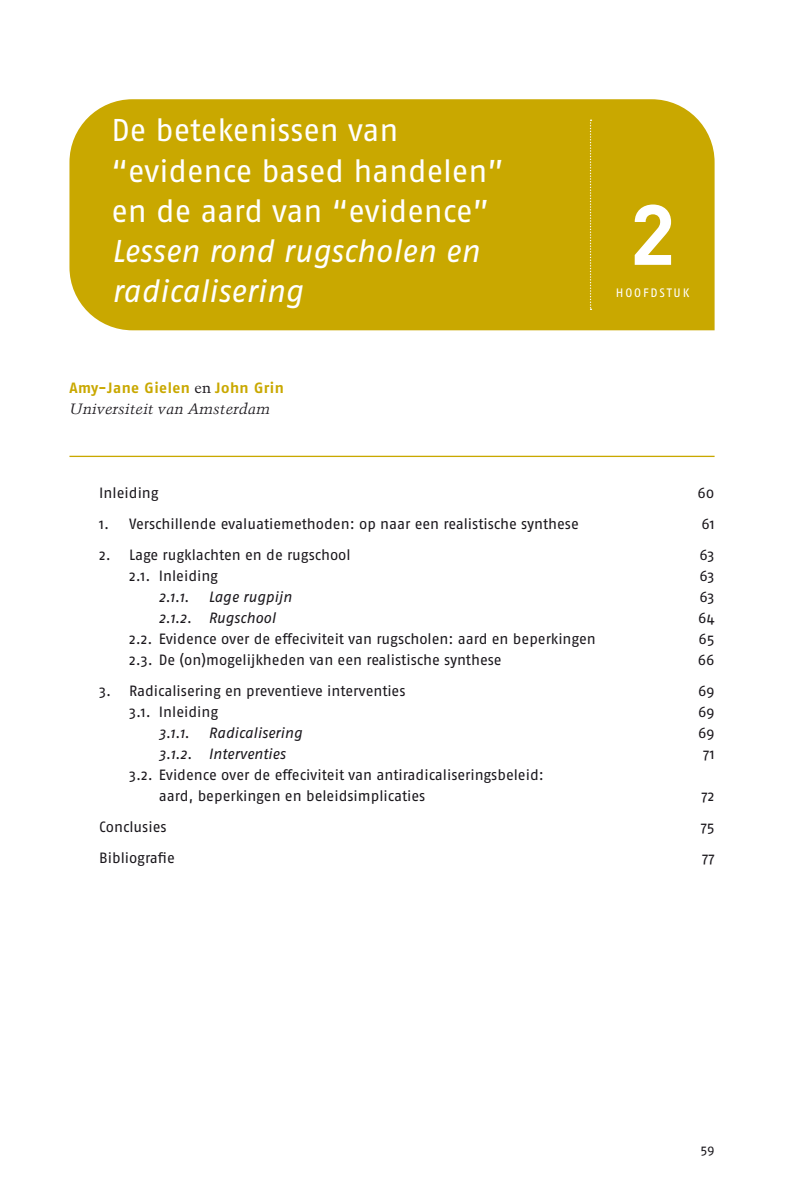
<style>
.page{position:relative;width:794px;height:1191px;background:#fff}
.page>*{position:absolute;margin:0;border:0;box-sizing:border-box;transform-origin:0 0}
.t1{font:700 84px "DIN";color:#fff}
.t2{font:31.5px/40.2px "Fago No";letter-spacing:-.005em;color:#fff}
.t3{font:italic 31.5px/40.2px "Fago No";letter-spacing:-.005em;color:#fff}
.t4{font:14.88px/21px "Fago No";letter-spacing:-.005em;color:#1a171c}
.t5{font:italic 14.88px "Fago No";letter-spacing:-.005em;color:#1a171c}
.t6{font:700 14.88px "Fago No";letter-spacing:.03em;color:#c9a800}
.t7{font:italic 14.88px "Trump Mediaeval";color:#1a171c}
.t8{font:13.12px "Fago No";color:#1a171c}
.t9{font:12.25px "Fago No";color:#fff}
.s1{font-family:"Trump Mediaeval";font-weight:400;color:#1a171c}
</style>
<div class="page">
<div style="left:69px;top:99px;width:645px;height:231px;background:#c9a800"></div>
<svg style="left:590px;top:120px;width:1px;height:190px"></svg>
<hr style="left:69px;top:456px;width:645px;height:1px;background:#c9a800">
<h2 class="t2" style="left:111px;top:110px;width:394px">De betekenissen van “evidence based handelen” en de aard van “evidence”</h2>
<h2 class="t3" style="left:111px;top:231px;width:369px">Lessen rond rugscholen en radicalisering</h2>
<p class="t6" style="left:69px;top:379px;width:216px">Amy-Jane Gielen <span class="s1">en</span> John Grin</p>
<p class="t7" style="left:69px;top:400px;width:202px">Universiteit van Amsterdam</p>
<h1 class="t1" style="left:630px;top:178px;width:47px">2</h1>
<p class="t9" style="left:616px;top:286px;width:19px">Hoofdst</p>
<p class="t9" style="left:673px;top:286px;width:16px">uk</p>
<p class="t4" style="left:99px;top:482px;width:61px">Inleiding</p>
<p class="t4" style="left:697px;top:482px;width:19px">60</p>
<p class="t4" style="left:99px;top:513px;width:481px">1. Verschillende evaluatiemethoden: op naar een realistische synthese</p>
<p class="t4" style="left:701px;top:513px;width:15px">61</p>
<p class="t4" style="left:99px;top:544px;width:253px">2. Lage rugklachten en de rugschool</p>
<p class="t4" style="left:699px;top:544px;width:17px">63</p>
<p class="t4" style="left:129px;top:565px;width:91px">2.1. Inleiding</p>
<p class="t4" style="left:699px;top:565px;width:17px">63</p>
<p class="t5" style="left:159px;top:588px;width:32px">2.1.1.</p>
<p class="t5" style="left:208px;top:588px;width:85px">Lage rugpijn</p>
<p class="t4" style="left:699px;top:586px;width:17px">63</p>
<p class="t5" style="left:159px;top:609px;width:118px">2.1.2. Rugschool</p>
<p class="t4" style="left:698px;top:607px;width:18px">64</p>
<p class="t4" style="left:129px;top:628px;width:468px">2.2. Evidence over de effeciviteit van rugscholen: aard en beperkingen</p>
<p class="t4" style="left:698px;top:628px;width:18px">65</p>
<p class="t4" style="left:129px;top:649px;width:374px">2.3. De (on)mogelijkheden van een realistische synthese</p>
<p class="t4" style="left:697px;top:649px;width:18px">66</p>
<p class="t4" style="left:99px;top:680px;width:308px">3. Radicalisering en preventieve interventies</p>
<p class="t4" style="left:698px;top:680px;width:18px">69</p>
<p class="t4" style="left:129px;top:701px;width:91px">3.1. Inleiding</p>
<p class="t4" style="left:698px;top:701px;width:18px">69</p>
<p class="t5" style="left:159px;top:724px;width:32px">3.1.1.</p>
<p class="t5" style="left:208px;top:724px;width:95px">Radicalisering</p>
<p class="t4" style="left:698px;top:722px;width:18px">69</p>
<p class="t5" style="left:159px;top:745px;width:128px">3.1.2. Interventies</p>
<p class="t4" style="left:703px;top:743px;width:13px">71</p>
<p class="t4" style="left:159px;top:764px;width:386px;text-indent:-30px">3.2. Evidence over de effeciviteit van antiradicaliseringsbeleid: aard, beperkingen en beleidsimplicaties</p>
<p class="t4" style="left:701px;top:785px;width:15px">72</p>
<p class="t4" style="left:99px;top:816px;width:69px">Conclusies</p>
<p class="t4" style="left:701px;top:816px;width:15px">75</p>
<p class="t4" style="left:99px;top:847px;width:77px">Bibliografie</p>
<p class="t4" style="left:702px;top:847px;width:14px">77</p>
<p class="t8" style="left:700px;top:1141px;width:16px">59</p>
</div>
